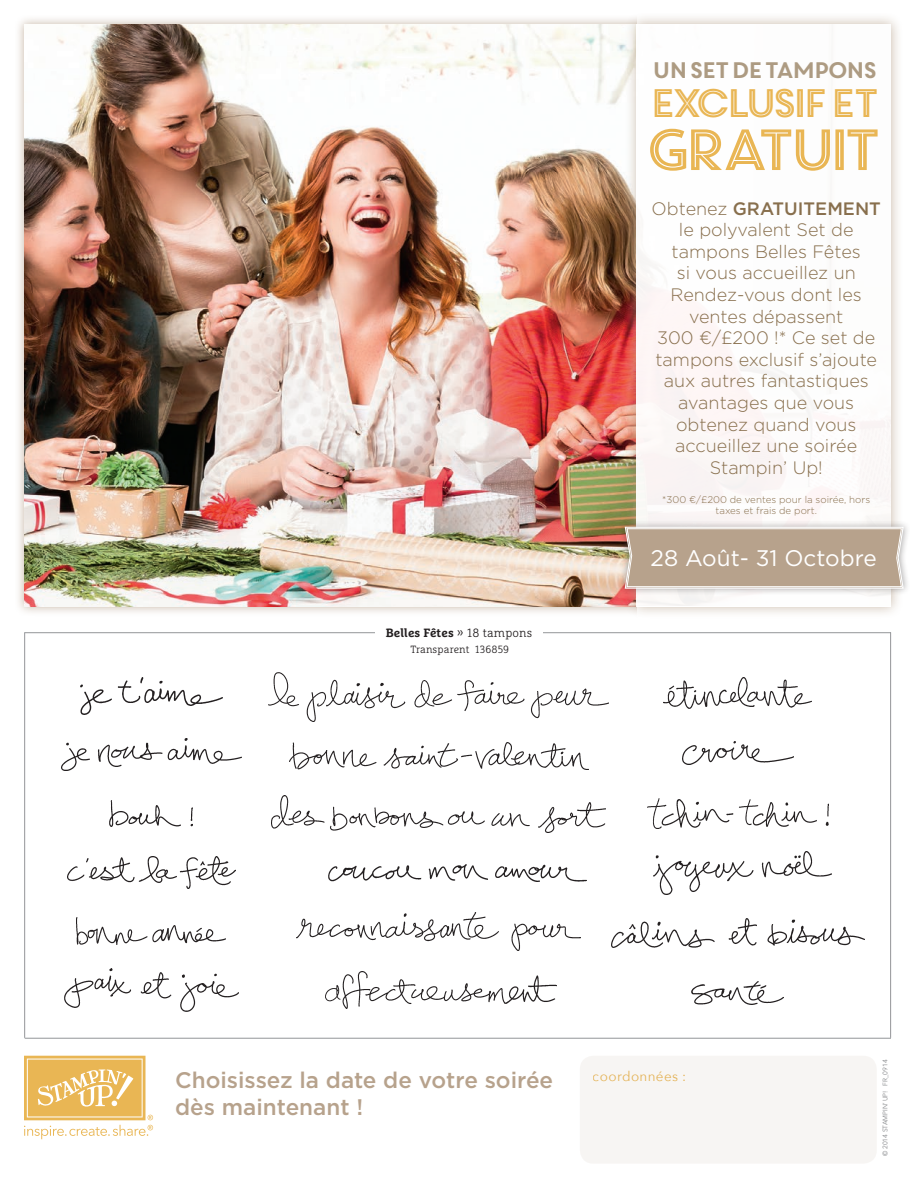
<style>
.page{position:relative;width:918px;height:1188px;background:#fff}
.page>*{position:absolute;margin:0;border:0;box-sizing:border-box;transform-origin:0 0}
.t1{font:57.9px "Core Circus 2 D In";letter-spacing:-.26em;color:#e9b654}
.t2{font:39.75px "Core Circus 2 D In";letter-spacing:-.24em;color:#e9b654}
.t3{font:500 22.5px/27px "Gotham";color:#b7a28c}
.t4{font:22.5px "Gotham";color:#fff}
.t5{font:22.5px "Core Circus";letter-spacing:-.2em;color:#ad9b82}
.t6{font:300 18px/21.6px "Gotham";color:#886f4d;text-align:center}
.t7{font:13.5px "Avenir Next";letter-spacing:.025em;color:#e9b654}
.t8{font:700 12px "Marselis Slab Pro";letter-spacing:.01em;color:#231f20}
.t9{font:300 10.5px "Marselis Slab Pro";letter-spacing:.01em;color:#231f20}
.t10{font:300 9.75px/10.8px "Gotham";color:#886f4d;text-align:center}
.t11{font:6.6px "Avenir Next LT Pro";color:#808285}
.s1{font-weight:300}
.s2{font-weight:500}
</style>
<div class="page">
<hr style="left:25px;top:632px;width:866px;height:1px;background:#939598">
<hr style="left:25px;top:1038px;width:866px;height:1px;background:#939598">
<hr style="left:890px;top:632px;width:1px;height:406px;background:#939598">
<hr style="left:24px;top:632px;width:1px;height:406px;background:#939598">
<div style="left:14px;top:14px;width:887px;height:602px;background:#b7a28c;opacity:.75"></div>
<img style="left:24px;top:24px;width:601px;height:583px">
<svg style="left:24px;top:1056px;width:129px;height:83px"></svg>
<div style="left:580px;top:1056px;width:297px;height:108px;background:#f7f5f3;border-radius:14px"></div>
<div style="left:625px;top:12px;width:278px;height:607px;background:#b7a28c;opacity:.75"></div>
<div style="left:637px;top:24px;width:254px;height:583px;background:#fff"></div>
<div style="left:618px;top:520px;width:292px;height:76px;background:#231f20;opacity:.4"></div>
<svg style="left:624px;top:526px;width:280px;height:63px;background:#bda996"></svg>
<img style="left:268px;top:673px;width:341px;height:49px">
<img style="left:61px;top:738px;width:180px;height:33px">
<img style="left:647px;top:798px;width:181px;height:30px">
<img style="left:67px;top:856px;width:168px;height:32px">
<img style="left:77px;top:918px;width:149px;height:27px">
<img style="left:664px;top:678px;width:148px;height:31px">
<img style="left:80px;top:677px;width:142px;height:37px">
<img style="left:692px;top:981px;width:92px;height:24px">
<img style="left:682px;top:742px;width:111px;height:23px">
<img style="left:110px;top:800px;width:83px;height:27px">
<img style="left:272px;top:796px;width:333px;height:37px">
<img style="left:289px;top:742px;width:299px;height:28px">
<img style="left:296px;top:913px;width:285px;height:37px">
<img style="left:328px;top:865px;width:259px;height:17px">
<img style="left:611px;top:919px;width:253px;height:28px">
<img style="left:326px;top:971px;width:230px;height:37px">
<img style="left:65px;top:969px;width:173px;height:42px">
<img style="left:653px;top:852px;width:178px;height:42px">
<div style="left:375px;top:627px;width:168px;height:12px;background:#fff"></div>
<p class="t5" style="left:651px;top:55px;width:229px">UN SET DE TAMPONS</p>
<p class="t2" style="left:647px;top:77px;width:236px">EXCLUSIFET</p>
<p class="t1" style="left:642px;top:111px;width:245px">GRATUIT</p>
<p class="t8" style="left:386px;top:625px;width:148px">Belles Fêtes <span class="s1">» 18 tampons</span></p>
<p class="t9" style="left:411px;top:643px;width:100px">Transparent 136859</p>
<p class="t6" style="left:652px;top:197px;width:231px">Obtenez <span class="s2">GRATUITEMENT </span>le polyvalent Set de tampons Belles Fêtes<br>si vous accueillez un<br>Rendez-vous dont les ventes dépassent<br>300 €/£200 !* Ce set de tampons exclusif s’ajoute aux autres fantastiques avantages que vous obtenez quand vous accueillez une soirée<br>Stampin’ Up!</p>
<p class="t10" style="left:662px;top:494px;width:209px">*300 €/£200 de ventes pour la soirée, hors taxes et frais de port.</p>
<p class="t4" style="left:651px;top:543px;width:228px">28 Août- 31 Octobre</p>
<p class="t3" style="left:175px;top:1066px;width:380px">Choisissez la date de votre soirée dès maintenant !</p>
<p class="t11" style="left:881px;top:1156px;width:98px;rotate:-90deg">© 2014 STAMPIN’ UP! FR_0914</p>
<p class="t7" style="left:593px;top:1065px;width:95px">coordonnées :</p>
</div>
